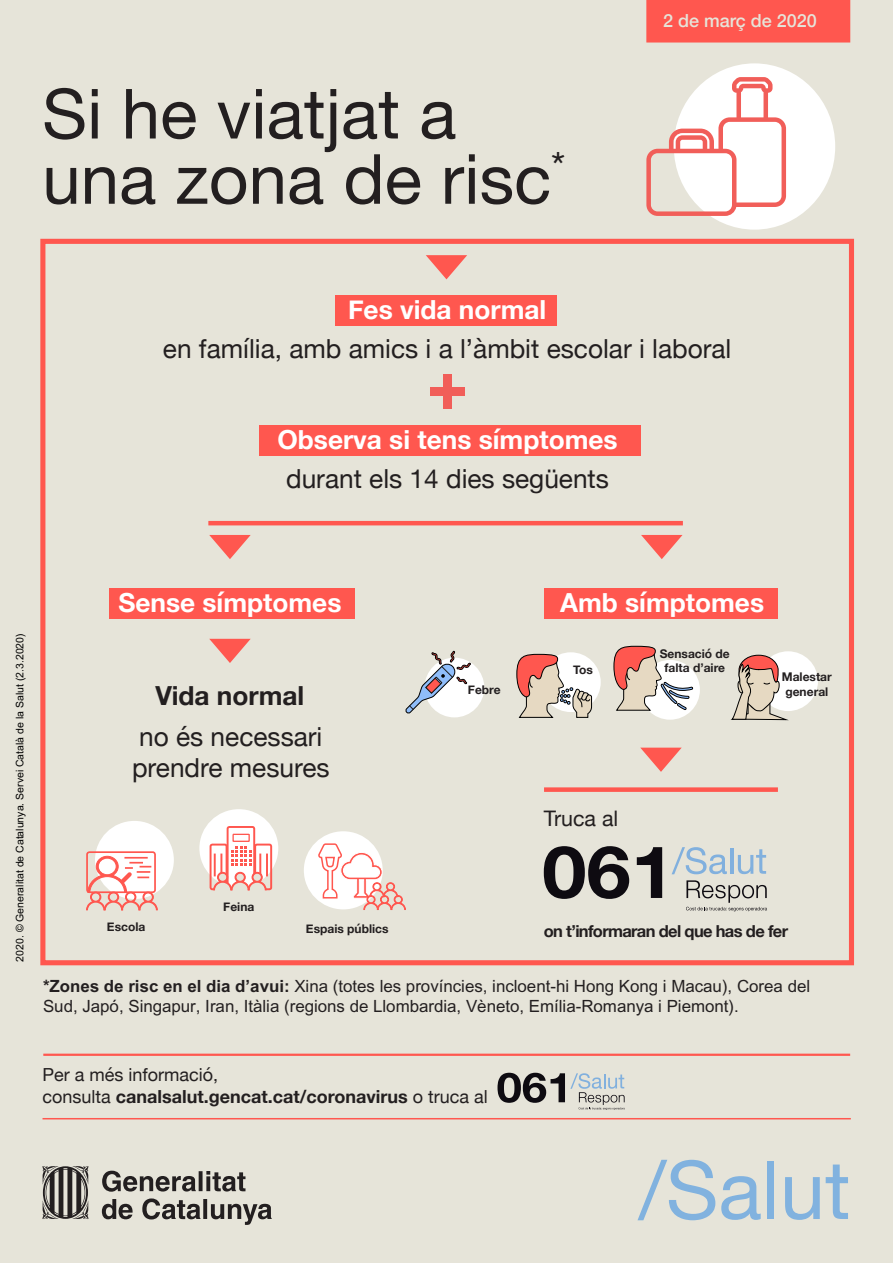
<style>
.page{position:relative;width:893px;height:1263px;background:#e6e4d9}
.page>*{position:absolute;margin:0;border:0;box-sizing:border-box;transform-origin:0 0}
.t1{font:81px "Helvetica Neue";color:#81b2df}
.t2{font:69.3px/65.2px "Helvetica Neue";color:#231f20}
.t3{font:26.25px/39px "Helvetica Neue";color:#231f20;text-align:center}
.t4{font:700 26.25px "Helvetica Neue";color:#fff}
.t5{font:21.45px "Helvetica Neue";color:#231f20}
.t6{font:18px/21.6px "Helvetica Neue";color:#231f20}
.t7{font:500 18px "Helvetica Neue";color:#e6e4d9}
.t8{font:16.8px/20.2px "Arial";color:#231f20}
.t9{font:700 16.5px "Helvetica Neue";letter-spacing:-.04em;color:#231f20}
.t10{font:700 12px/14.4px "Helvetica Neue";color:#231f20;text-align:center}
.t11{font:10.5px "Arial";color:#000}
.s1{font-weight:700;color:#fff}
.s2{font-weight:700}
</style>
<div class="page">
<div style="left:647px;top:1px;width:202px;height:41px;background:#ff574f"></div>
<div style="left:646px;top:0;width:204px;height:43px;border:2px solid #ff574f"></div>
<svg style="left:102px;top:1170px;width:170px;height:55px"></svg>
<svg style="left:42px;top:1166px;width:46px;height:53px"></svg>
<hr style="left:43px;top:1118px;width:808px;height:1px;background:#ff574f">
<div style="left:40px;top:239px;width:814px;height:726px;border:5px solid #ff574f"></div>
<hr style="left:208px;top:521px;width:475px;height:4px;background:#ff574f">
<div style="left:544px;top:787px;width:234px;height:5px;background:#ff574f"></div>
<svg style="left:426px;top:255px;width:41px;height:24px"></svg>
<svg style="left:209px;top:535px;width:42px;height:24px"></svg>
<svg style="left:209px;top:639px;width:42px;height:24px"></svg>
<svg style="left:641px;top:535px;width:41px;height:24px"></svg>
<svg style="left:640px;top:748px;width:42px;height:24px"></svg>
<div style="left:336px;top:295px;width:221px;height:31px;background:#ff574f"></div>
<div style="left:259px;top:425px;width:382px;height:31px;background:#ff574f"></div>
<div style="left:443px;top:374px;width:9px;height:35px;background:#f15e59"></div>
<div style="left:430px;top:387px;width:35px;height:9px;background:#f15e59"></div>
<div style="left:424px;top:658px;width:60px;height:59px;background:#fff;border-radius:50%"></div>
<svg style="left:406px;top:651px;width:65px;height:62px"></svg>
<div style="left:541px;top:652px;width:60px;height:60px;background:#fff;border-radius:50%"></div>
<svg style="left:517px;top:654px;width:75px;height:63px"></svg>
<div style="left:640px;top:660px;width:60px;height:60px;background:#fff;border-radius:50%"></div>
<svg style="left:614px;top:646px;width:79px;height:64px"></svg>
<div style="left:758px;top:651px;width:60px;height:60px;background:#fff;border-radius:50%"></div>
<svg style="left:732px;top:655px;width:54px;height:65px"></svg>
<div style="left:544px;top:588px;width:234px;height:30px;background:#ff574f"></div>
<div style="left:109px;top:588px;width:246px;height:30px;background:#ff574f"></div>
<div style="left:674px;top:63px;width:161px;height:167px;background:#fff;border-radius:50%"></div>
<svg style="left:646px;top:77px;width:140px;height:139px"></svg>
<div style="left:95px;top:821px;width:79px;height:78px;background:#fff;border-radius:50%"></div>
<div style="left:199px;top:809px;width:79px;height:78px;background:#fff;border-radius:50%"></div>
<div style="left:86px;top:851px;width:70px;height:42px;border:2px solid #ff574f;border-radius:2px"></div>
<svg style="left:86px;top:856px;width:72px;height:54px"></svg>
<div style="left:227px;top:826px;width:28px;height:64px;border:2px solid #ff574f;border-radius:2px"></div>
<div style="left:254px;top:844px;width:18px;height:46px;border:2px solid #ff574f;border-radius:2px"></div>
<div style="left:210px;top:844px;width:18px;height:46px;border:2px solid #ff574f;border-radius:2px"></div>
<div style="left:232px;top:834px;width:18px;height:8px;border:1px solid #ff574f"></div>
<hr style="left:214px;top:853px;width:2px;height:23px;background:#ff574f">
<hr style="left:259px;top:853px;width:2px;height:23px;background:#ff574f">
<hr style="left:220px;top:853px;width:2px;height:23px;background:#ff574f">
<hr style="left:266px;top:853px;width:2px;height:23px;background:#ff574f">
<svg style="left:231px;top:846px;width:21px;height:20px"></svg>
<svg style="left:213px;top:872px;width:54px;height:19px"></svg>
<div style="left:304px;top:831px;width:79px;height:78px;background:#fff;border-radius:50%"></div>
<svg style="left:318px;top:843px;width:88px;height:67px"></svg>
<svg style="left:672px;top:847px;width:55px;height:27px"></svg>
<hr style="left:730px;top:848px;width:3px;height:26px;background:#81b0de">
<svg style="left:738px;top:849px;width:28px;height:25px"></svg>
<svg style="left:544px;top:846px;width:85px;height:53px"></svg>
<svg style="left:637px;top:847px;width:25px;height:51px"></svg>
<svg style="left:686px;top:880px;width:81px;height:31px"></svg>
<hr style="left:43px;top:1054px;width:807px;height:2px;background:#ff574f">
<svg style="left:497px;top:1073px;width:128px;height:37px"></svg>
<p class="t2" style="left:42px;top:85px;width:525px">Si he viatjat a una zona de risc<sup>*</sup></p>
<p class="t7" style="left:663px;top:6px;width:155px">2 de març de 2020</p>
<p class="t4" style="left:348px;top:289px;width:200px">Fes vida normal</p>
<p class="t3" style="left:163px;top:331px;width:570px">en família, amb amics i a l’àmbit escolar i laboral</p>
<p class="t3" style="left:277px;top:422px;width:342px"><span class="s1">Observa si tens símptomes </span>durant els 14 dies següents</p>
<p class="t11" style="left:14px;top:961px;width:330px;rotate:-90deg">2020. © Generalitat de Catalunya. Servei Català de la Salut (2.3.2020)</p>
<p class="t4" style="left:118px;top:582px;width:225px">Sense símptomes</p>
<p class="t3" style="left:139px;top:677px;width:185px;line-height:40.5px"><span class="s2">Vida normal </span>no és necessari</p>
<p class="t3" style="left:132px;top:750px;width:199px">prendre mesures</p>
<p class="t10" style="left:223px;top:899px;width:33px">Feina</p>
<p class="t10" style="left:468px;top:683px;width:34px">Febre</p>
<p class="t4" style="left:560px;top:582px;width:206px">Amb símptomes</p>
<p class="t10" style="left:573px;top:663px;width:21px">Tos</p>
<p class="t10" style="left:660px;top:647px;width:71px">Sensació de falta d’aire</p>
<p class="t10" style="left:782px;top:670px;width:51px;text-align:left">Malestar general</p>
<p class="t5" style="left:544px;top:802px;width:76px">Truca al</p>
<p class="t10" style="left:107px;top:920px;width:40px">Escola</p>
<p class="t10" style="left:306px;top:922px;width:84px">Espais públics</p>
<p class="t9" style="left:544px;top:918px;width:246px">on t’informaran del que has de fer</p>
<p class="t8" style="left:43px;top:976px;width:769px"><span class="s2">*Zones de risc en el dia d’avui:</span> Xina (totes les províncies, incloent-hi Hong Kong i Macau), Corea del<br>Sud, Japó, Singapur, Iran, Itàlia (regions de Llombardia, Vèneto, Emília-Romanya i Piemont).</p>
<p class="t6" style="left:43px;top:1065px;width:447px">Per a més informació,<br>consulta <span class="s2">canalsalut.gencat.cat/coronavirus</span> o truca al</p>
<p class="t1" style="left:639px;top:1132px;width:213px">/Salut</p>
</div>
